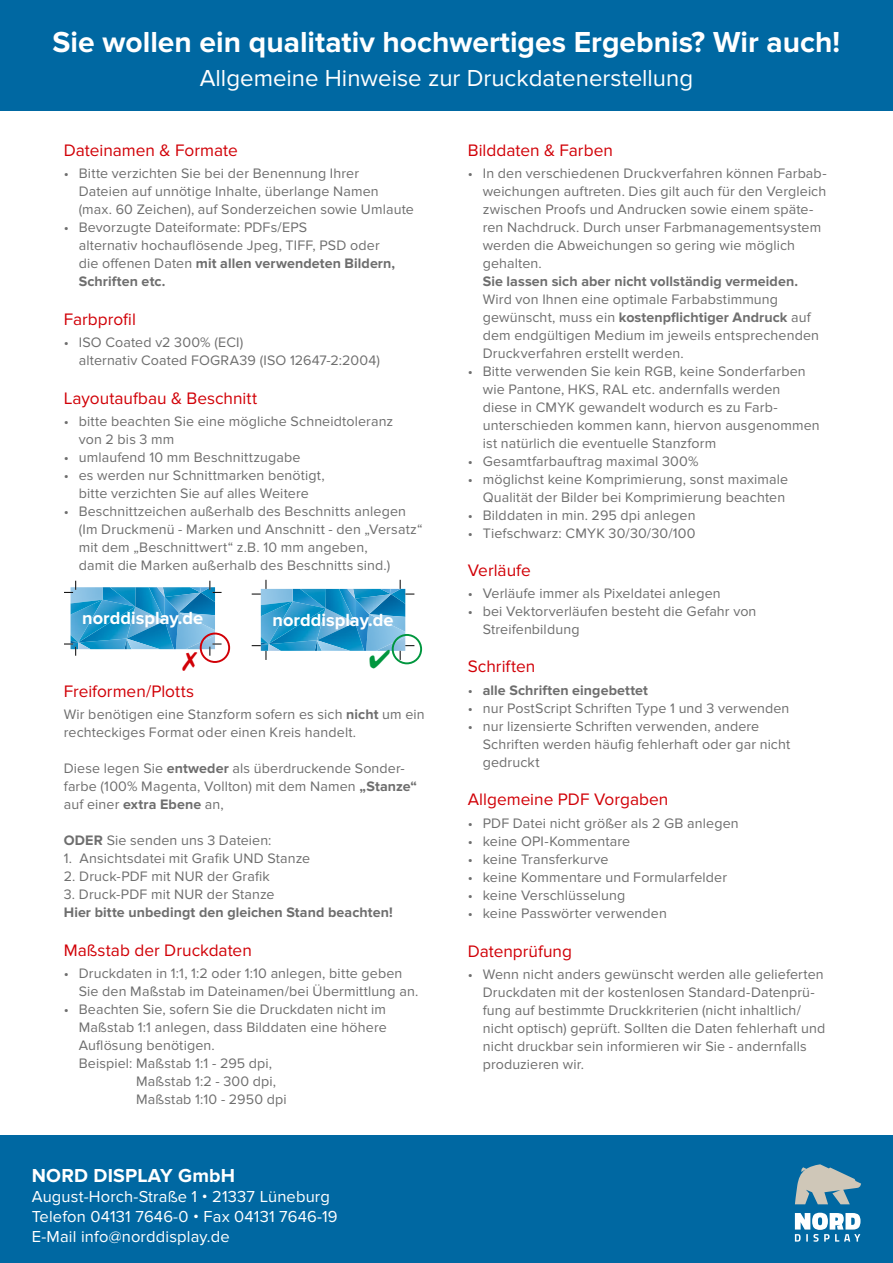
<style>
.page{position:relative;width:893px;height:1263px;background:#fff}
.page>*{position:absolute;margin:0;border:0;box-sizing:border-box;transform-origin:0 0}
.t1{font:700 30px "Proxima Nova";color:#fff}
.t2{font:24px "Proxima Nova";color:#fff}
.t3{font:700 19.5px "Proxima Nova";letter-spacing:.01em;color:#fff}
.t4{font:700 18.15px "Proxima Nova";color:#fff}
.t5{font:17.25px "Proxima Nova";color:#d10007}
.t6{font:16.5px/19.8px "Proxima Nova";letter-spacing:.01em;color:#fff}
.t7{font:14.25px/18px "Proxima Nova";letter-spacing:.01em;color:#6e6e6e}
.t8{font:700 14.25px "Proxima Nova";letter-spacing:.005em;color:#6e6e6e}
.s1{font-weight:700}
.s2{font-weight:400}
</style>
<div class="page">
<div style="left:0;top:0;width:893px;height:111px;background:#0068a2"></div>
<div style="left:0;top:1135px;width:893px;height:128px;background:#0068a2"></div>
<svg style="left:795px;top:1213px;width:65px;height:29px"></svg>
<svg style="left:795px;top:1164px;width:66px;height:40px"></svg>
<img style="left:281px;top:644px;width:34px;height:7px">
<img style="left:293px;top:589px;width:7px;height:12px">
<img style="left:300px;top:589px;width:15px;height:12px">
<img style="left:261px;top:616px;width:8px;height:21px">
<img style="left:269px;top:601px;width:46px;height:43px">
<img style="left:261px;top:589px;width:32px;height:12px">
<img style="left:261px;top:601px;width:32px;height:15px">
<svg style="left:252px;top:580px;width:15px;height:15px"></svg>
<svg style="left:252px;top:637px;width:29px;height:23px"></svg>
<div style="left:392px;top:634px;width:30px;height:30px;border:2px solid #00963e;border-radius:50%"></div>
<img style="left:91px;top:642px;width:34px;height:7px">
<img style="left:103px;top:587px;width:7px;height:13px">
<img style="left:110px;top:587px;width:15px;height:13px">
<img style="left:71px;top:615px;width:7px;height:20px">
<img style="left:78px;top:600px;width:47px;height:42px">
<img style="left:71px;top:587px;width:32px;height:13px">
<img style="left:71px;top:600px;width:32px;height:15px">
<svg style="left:64px;top:581px;width:12px;height:12px"></svg>
<svg style="left:64px;top:635px;width:27px;height:21px"></svg>
<div style="left:200px;top:633px;width:30px;height:30px;border:2px solid #d10007;border-radius:50%"></div>
<svg style="left:315px;top:580px;width:99px;height:85px"></svg>
<svg style="left:125px;top:581px;width:97px;height:82px"></svg>
<h1 class="t1" style="left:53px;top:25px;width:789px">Sie wollen ein qualitativ hochwertiges Ergebnis? Wir auch!</h1>
<h2 class="t2" style="left:200px;top:65px;width:495px">Allgemeine Hinweise zur Druckdatenerstellung</h2>
<p class="t5" style="left:64px;top:140px;width:176px">Dateinamen &amp; Formate</p>
<p class="t7" style="left:79px;top:164px;width:337px;text-indent:-15px">• Bitte verzichten Sie bei der Benennung Ihrer<br>Dateien auf unnötige Inhalte, überlange Namen (max. 60 Zeichen), auf Sonderzeichen sowie Umlaute</p>
<p class="t7" style="left:79px;top:218px;width:318px;text-indent:-15px">• Bevorzugte Dateiformate: PDFs/EPS<br>alternativ hochauflösende Jpeg, TIFF, PSD oder die offenen Daten <span class="s1">mit allen verwendeten Bildern, Schriften etc.</span></p>
<p class="t5" style="left:64px;top:309px;width:74px">Farbprofil</p>
<p class="t7" style="left:79px;top:333px;width:303px;text-indent:-15px">• ISO Coated v2 300% (ECI)<br>alternativ Coated FOGRA39 (ISO 12647-2:2004)</p>
<p class="t5" style="left:64px;top:388px;width:195px">Layoutaufbau &amp; Beschnitt</p>
<p class="t7" style="left:79px;top:412px;width:316px;text-indent:-15px">• bitte beachten Sie eine mögliche Schneidtoleranz von 2 bis 3 mm</p>
<p class="t7" style="left:64px;top:448px;width:238px">• umlaufend 10 mm Beschnittzugabe</p>
<p class="t7" style="left:64px;top:466px;width:262px;text-align:center">• es werden nur Schnittmarken benötigt, bitte verzichten Sie auf alles Weitere</p>
<p class="t7" style="left:79px;top:502px;width:345px;text-indent:-15px">• Beschnittzeichen außerhalb des Beschnitts anlegen (Im Druckmenü - Marken und Anschnitt - den „Versatz“ mit dem „Beschnittwert“ z.B. 10 mm angeben,<br>damit die Marken außerhalb des Beschnitts sind.)</p>
<p class="t4" style="left:82px;top:607px;width:122px">norddisplay.de</p>
<p class="t4" style="left:273px;top:609px;width:122px">norddisplay.de</p>
<p class="t5" style="left:64px;top:681px;width:132px">Freiformen/Plotts</p>
<p class="t7" style="left:64px;top:705px;width:362px">Wir benötigen eine Stanzform sofern es sich <span class="s1">nicht</span> um ein rechteckiges Format oder einen Kreis handelt.</p>
<p class="t7" style="left:64px;top:759px;width:355px">Diese legen Sie <span class="s1">entweder</span> als überdruckende Sonder&shy;farbe (100% Magenta, Vollton) mit dem Namen <span class="s1">„Stanze“ </span>auf einer <span class="s1">extra Ebene</span> an,</p>
<p class="t7" style="left:64px;top:831px;width:209px"><span class="s1">ODER</span> Sie senden uns 3 Dateien:</p>
<p class="t7" style="left:64px;top:849px;width:248px">1. Ansichtsdatei mit Grafik UND Stanze</p>
<p class="t7" style="left:64px;top:867px;width:208px">2. Druck-PDF mit NUR der Grafik</p>
<p class="t7" style="left:64px;top:885px;width:212px">3. Druck-PDF mit NUR der Stanze</p>
<p class="t8" style="left:64px;top:904px;width:330px">Hier bitte unbedingt den gleichen Stand beachten!</p>
<p class="t5" style="left:64px;top:940px;width:190px">Maßstab der Druckdaten</p>
<p class="t7" style="left:79px;top:964px;width:341px;text-indent:-15px">• Druckdaten in 1:1, 1:2 oder 1:10 anlegen, bitte geben<br>Sie den Maßstab im Dateinamen/bei Übermittlung an.</p>
<p class="t7" style="left:64px;top:1000px;width:324px">• Beachten Sie, sofern Sie die Druckdaten nicht im</p>
<p class="t7" style="left:79px;top:1018px;width:309px">Maßstab 1:1 anlegen, dass Bilddaten eine höhere</p>
<p class="t7" style="left:79px;top:1036px;width:138px">Auflösung benötigen.</p>
<p class="t7" style="left:79px;top:1054px;width:195px">Beispiel: Maßstab 1:1 - 295 dpi,</p>
<p class="t7" style="left:136px;top:1072px;width:142px">Maßstab 1:2 - 300 dpi,</p>
<p class="t7" style="left:136px;top:1090px;width:152px">Maßstab 1:10 - 2950 dpi</p>
<h3 class="t3" style="left:32px;top:1164px;width:205px">NORD DISPLAY GmbH</h3>
<p class="t6" style="left:32px;top:1187px;width:307px">August-Horch-Straße 1 • 21337 Lüneburg<br>Telefon 04131 7646-0 • Fax 04131 7646-19<br>E-Mail info@norddisplay.de</p>
<p class="t5" style="left:468px;top:140px;width:147px">Bilddaten &amp; Farben</p>
<p class="t7" style="left:483px;top:164px;width:345px;text-indent:-15px">• In den verschiedenen Druckverfahren können Farbab&shy;weichungen auftreten. Dies gilt auch für den Vergleich zwischen Proofs und Andrucken sowie einem späte&shy;ren Nachdruck. Durch unser Farbmanagementsystem werden die Abweichungen so gering wie möglich gehalten.</p>
<p class="t8" style="left:483px;top:273px;width:317px">Sie lassen sich aber nicht vollständig vermeiden.</p>
<p class="t7" style="left:483px;top:290px;width:338px">Wird von Ihnen eine optimale Farbabstimmung gewünscht, muss ein <span class="s1">kostenpflichtiger Andruck</span> auf dem endgültigen Medium im jeweils entsprechenden Druckverfahren erstellt werden.</p>
<p class="t7" style="left:483px;top:362px;width:338px;text-indent:-15px">• Bitte verwenden Sie kein RGB, keine Sonderfarben wie Pantone, HKS, RAL etc. andernfalls werden<br>diese in CMYK gewandelt wodurch es zu Farb&shy;unterschieden kommen kann, hiervon ausgenommen ist natürlich die eventuelle Stanzform</p>
<p class="t7" style="left:468px;top:452px;width:232px">• Gesamtfarbauftrag maximal 300%</p>
<p class="t7" style="left:468px;top:470px;width:322px;text-align:right">• möglichst keine Komprimierung, sonst maximale<br>Qualität der Bilder bei Komprimierung beachten</p>
<p class="t7" style="left:468px;top:506px;width:229px">• Bilddaten in min. 295 dpi anlegen</p>
<p class="t7" style="left:468px;top:524px;width:229px">• Tiefschwarz: CMYK 30/30/30/100</p>
<p class="t5" style="left:468px;top:560px;width:64px">Verläufe</p>
<p class="t7" style="left:468px;top:585px;width:254px">• Verläufe immer als Pixeldatei anlegen</p>
<p class="t7" style="left:483px;top:603px;width:275px;text-indent:-15px">• bei Vektorverläufen besteht die Gefahr von<br>Streifenbildung</p>
<p class="t5" style="left:468px;top:657px;width:69px">Schriften</p>
<p class="t8" style="left:468px;top:682px;width:182px"><span class="s2">•</span> alle Schriften eingebettet</p>
<p class="t7" style="left:468px;top:699px;width:323px">• nur PostScript Schriften Type 1 und 3 verwenden</p>
<p class="t7" style="left:483px;top:717px;width:309px;text-indent:-15px">• nur lizensierte Schriften verwenden, andere<br>Schriften werden häufig fehlerhaft oder gar nicht gedruckt</p>
<p class="t5" style="left:468px;top:790px;width:202px">Allgemeine PDF Vorgaben</p>
<p class="t7" style="left:468px;top:814px;width:272px">• PDF Datei nicht größer als 2 GB anlegen</p>
<p class="t7" style="left:468px;top:832px;width:164px">• keine OPI-Kommentare</p>
<p class="t7" style="left:468px;top:850px;width:142px">• keine Transferkurve</p>
<p class="t7" style="left:468px;top:868px;width:261px">• keine Kommentare und Formularfelder</p>
<p class="t7" style="left:468px;top:886px;width:159px">• keine Verschlüsselung</p>
<p class="t7" style="left:468px;top:904px;width:201px">• keine Passwörter verwenden</p>
<p class="t5" style="left:468px;top:941px;width:106px">Datenprüfung</p>
<p class="t7" style="left:483px;top:965px;width:344px;text-indent:-15px">• Wenn nicht anders gewünscht werden alle gelieferten Druckdaten mit der kostenlosen Standard-Datenprü&shy;fung auf bestimmte Druckkriterien (nicht inhaltlich/ nicht optisch) geprüft. Sollten die Daten fehlerhaft und nicht druckbar sein informieren wir Sie - andernfalls produzieren wir.</p>
</div>
